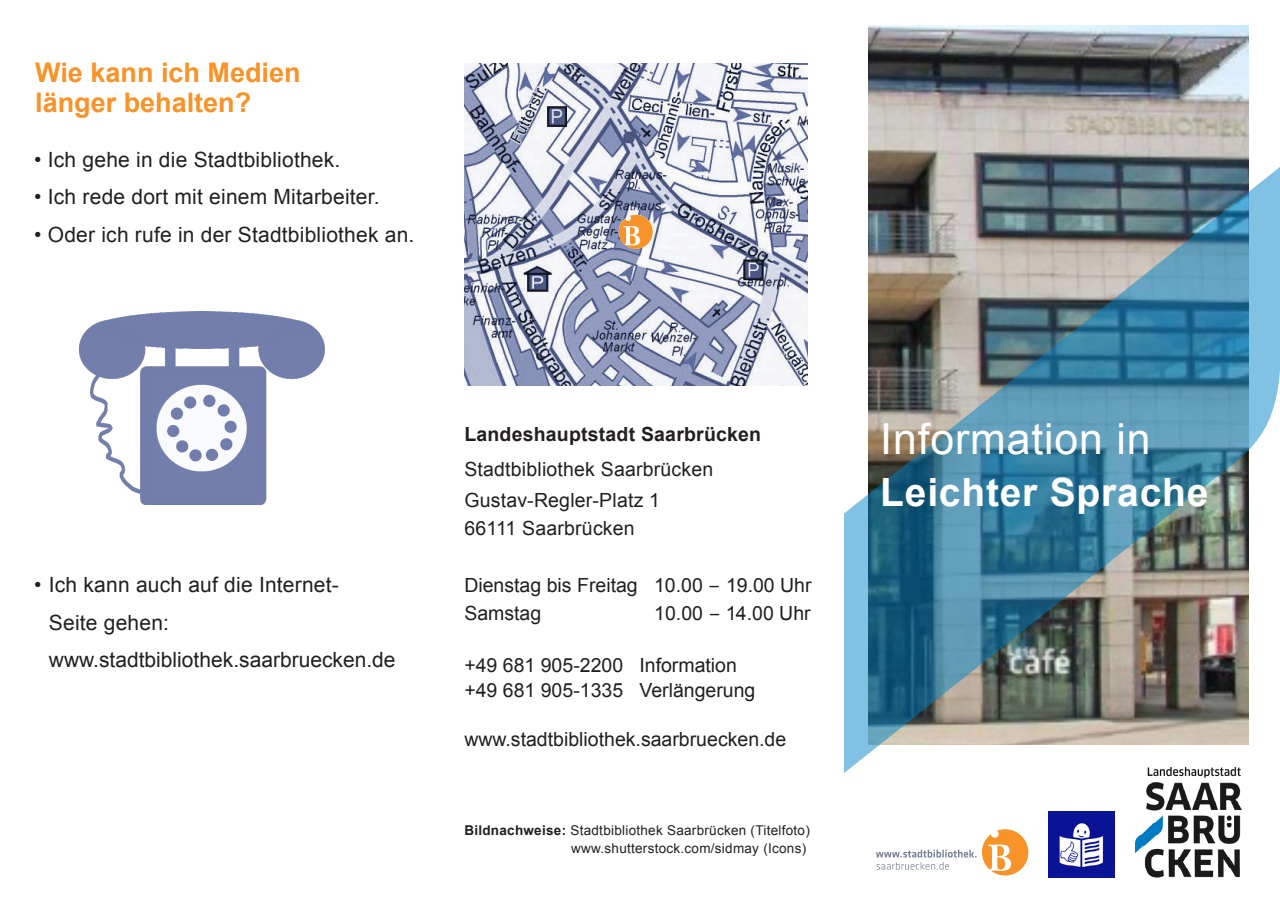
<style>
.page{position:relative;width:1280px;height:910px;background:#fff}
.page>*{position:absolute;margin:0;border:0;box-sizing:border-box;transform-origin:0 0}
.Bildunterschrift_lin{font:42.75px "Arial";letter-spacing:.02em;color:#fff}
.Bildunterschrift_lin-2{font:700 39px "Arial";letter-spacing:.02em;color:#fff}
.Überschrift_Arial_Bo{font:700 27px/29.2px "Arial";color:#f79328}
.t1{font:21px/37.8px "Arial";letter-spacing:.01em;color:#231f20}
.Fließtext{font:19.5px "Arial";color:#231f20}
.Fließtext_1_2_ZAB{font:700 19.5px/35.1px "Arial";letter-spacing:.01em;color:#231f20}
.Fließtext_1_2_ZAB-2{font:19.5px "Arial";letter-spacing:.01em;color:#231f20}
.Bildunterschrift_lin-3{font:13.5px "Arial";letter-spacing:.02em;color:#231f20}
.Zwischenüberschrift{font:700 13.5px "Arial";letter-spacing:.01em;color:#fff}
.s1{font-weight:400}
.s2{font-family:"Klavika Basic"}
.s3{font-weight:700}
</style>
<div class="page">
<img style="left:1135px;top:782px;width:107px;height:95px">
<svg style="left:982px;top:829px;width:46px;height:46px"></svg>
<svg style="left:876px;top:850px;width:100px;height:20px"></svg>
<img style="left:868px;top:26px;width:380px;height:140px">
<img style="left:464px;top:64px;width:344px;height:322px">
<svg style="left:619px;top:215px;width:34px;height:34px"></svg>
<img style="left:80px;top:311px;width:244px;height:194px">
<img style="left:845px;top:166px;width:435px;height:612px">
<img style="left:1048px;top:812px;width:66px;height:65px">
<p class="Überschrift_Arial_Bo" style="left:35px;top:59px;width:267px">Wie kann ich Medien länger behalten?</p>
<p class="t1" style="left:34px;top:140px;width:308px">• Ich gehe in die Stadtbibliothek.</p>
<p class="t1" style="left:34px;top:178px;width:347px">• Ich rede dort mit einem Mitarbeiter.</p>
<p class="t1" style="left:34px;top:216px;width:382px">• Oder ich rufe in der Stadtbibliothek an.</p>
<p class="t1" style="left:49px;top:566px;width:348px;text-indent:-15px">• Ich kann auch auf die Internet-<br>Seite gehen: www.stadtbibliothek.saarbruecken.de</p>
<p class="Fließtext_1_2_ZAB" style="left:464px;top:417px;width:298px">Landeshauptstadt Saarbrücken<br><span class="s1">Stadtbibliothek Saarbrücken</span></p>
<p class="Fließtext_1_2_ZAB-2" style="left:464px;top:487px;width:197px">Gustav-Regler-Platz 1</p>
<p class="Fließtext" style="left:464px;top:515px;width:172px">66111 Saarbrücken</p>
<p class="Fließtext" style="left:464px;top:572px;width:349px">Dienstag bis Freitag 10.00 <span class="s2">–</span> 19.00 Uhr</p>
<p class="Fließtext" style="left:464px;top:601px;width:78px">Samstag</p>
<p class="Fließtext" style="left:654px;top:601px;width:158px">10.00 <span class="s2">–</span> 14.00 Uhr</p>
<p class="Fließtext" style="left:464px;top:652px;width:274px">+49 681 905-2200 Information</p>
<p class="Fließtext" style="left:464px;top:677px;width:293px">+49 681 905-1335 Verlängerung</p>
<p class="Fließtext" style="left:464px;top:726px;width:323px">www.stadtbibliothek.saarbruecken.de</p>
<p class="Bildunterschrift_lin-3" style="left:464px;top:821px;width:347px"><span class="s3">Bildnachweise:</span> Stadtbibliothek Saarbrücken (Titelfoto)</p>
<p class="Bildunterschrift_lin-3" style="left:571px;top:839px;width:236px">www.shutterstock.com/sidmay (Icons)</p>
<p class="Bildunterschrift_lin" style="left:880px;top:411px;width:272px">Information in</p>
<p class="Bildunterschrift_lin-2" style="left:880px;top:466px;width:330px">Leichter Sprache</p>
<p class="Zwischenüberschrift" style="left:882px;top:446px;width:88px">Lorem Ipsum</p>
<p class="Zwischenüberschrift" style="left:882px;top:484px;width:60px">Arentasa</p>
</div>
